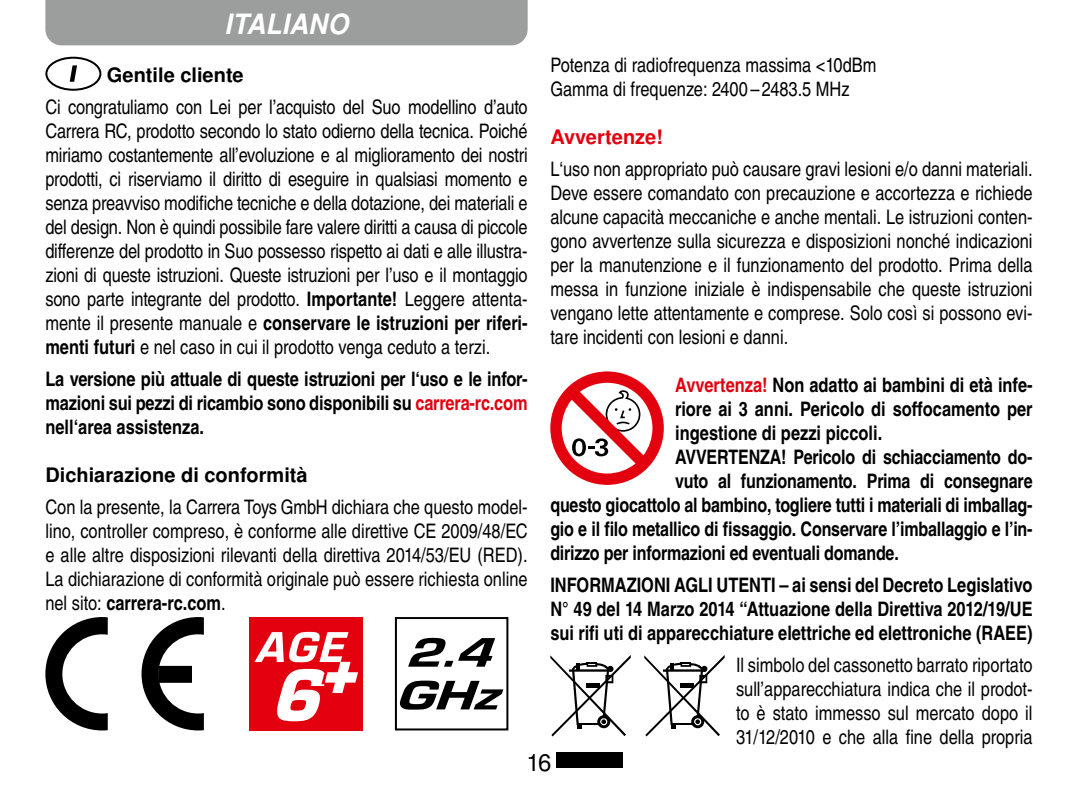
<style>
.page{position:relative;width:1078px;height:794px;background:#fff}
.page>*{position:absolute;margin:0;border:0;box-sizing:border-box;transform-origin:0 0}
.t1{font:italic 700 28px "Nimbus San LOT";letter-spacing:.005em;color:#fff;scale:.94 1}
.t2{font:24px "Nimbus San LOT";color:#000}
.t3{font:20px/24px "Nimbus San LOT Reg Con";color:#000;text-align:justify}
.t4{font:20px/24px "Nimbus San LOT Bol Con";letter-spacing:-.01em;color:#000;text-align:justify}
.t5{font:700 20px "Nimbus San LOT";color:#000}
.t6{font:700 20px "Nimbus San LOT";color:#e3000f}
.s1{color:#e3000f}
.s2{font-family:"Nimbus San LOT Bol Con"}
.s3{font-family:"Nimbus San LOT Reg Con"}
</style>
<div class="page">
<div style="left:45px;top:57px;width:56px;height:34px;border:2px solid #000;border-radius:50%"></div>
<svg style="left:70px;top:65px;width:7px;height:17px"></svg>
<svg style="left:45px;top:617px;width:63px;height:113px"></svg>
<svg style="left:141px;top:617px;width:63px;height:113px"></svg>
<div style="left:249px;top:617px;width:114px;height:113px;background:#e3000f"></div>
<svg style="left:254px;top:632px;width:104px;height:89px"></svg>
<svg style="left:394px;top:617px;width:115px;height:114px"></svg>
<svg style="left:550px;top:371px;width:113px;height:114px"></svg>
<div style="left:556px;top:752px;width:67px;height:16px;background:#000"></div>
<svg style="left:550px;top:655px;width:80px;height:81px"></svg>
<svg style="left:644px;top:655px;width:80px;height:81px"></svg>
<div style="left:45px;top:0;width:482px;height:45px;background:#9c9d9d"></div>
<h1 class="t1" style="left:224px;top:8px;width:133px">ITALIANO</h1>
<p class="t3" style="left:550px;top:53px;width:327px">Potenza di radiofrequenza massima &lt;10dBm<br>Gamma di frequenze: 2400 – 2483.5 MHz</p>
<p class="t6" style="left:550px;top:125px;width:114px">Avvertenze!</p>
<p class="t3" style="left:550px;top:157px;width:483px">L‘uso non appropriato può causare gravi lesioni e/o danni materiali.<br>Deve essere comandato con precauzione e accortezza e richiede alcune capacità meccaniche e anche mentali. Le istruzioni conten&shy;gono avvertenze sulla sicurezza e disposizioni nonché indicazioni per la manutenzione e il funzionamento del prodotto. Prima della messa in funzione iniziale è indispensabile che queste istruzioni vengano lette attentamente e comprese. Solo così si possono evi&shy;tare incidenti con lesioni e danni.</p>
<p class="t4" style="left:675px;top:374px;width:359px"><span class="s1">Avvertenza!</span> Non adatto ai bambini di età infe-</p>
<p class="t4" style="left:675px;top:398px;width:359px">riore ai 3 anni. Pericolo di soffocamento per</p>
<p class="t4" style="left:675px;top:422px;width:208px">ingestione di pezzi piccoli.</p>
<p class="t4" style="left:675px;top:446px;width:359px">AVVERTENZA! Pericolo di schiacciamento do-</p>
<p class="t4" style="left:675px;top:470px;width:359px">vuto al funzionamento. Prima di consegnare</p>
<p class="t4" style="left:550px;top:494px;width:483px">questo giocattolo al bambino, togliere tutti i materiali di imballag-</p>
<p class="t4" style="left:550px;top:518px;width:483px">gio e il filo metallico di fissaggio. Conservare l’imballaggio e l’in-</p>
<p class="t4" style="left:550px;top:542px;width:350px">dirizzo per informazioni ed eventuali domande.</p>
<p class="t4" style="left:550px;top:574px;width:483px">INFORMAZIONI AGLI UTENTI – ai sensi del Decreto Legislativo N° 49 del 14 Marzo 2014 “Attuazione della Direttiva 2012/19/UE sui rifi uti di apparecchiature elettriche ed elettroniche (RAEE)</p>
<p class="t3" style="left:735px;top:653px;width:298px">Il simbolo del cassonetto barrato riportato sull’apparecchiatura indica che il prodot&shy;to è stato immesso sul mercato dopo il 31/12/2010 e che alla fine della propria</p>
<p class="t2" style="left:526px;top:748px;width:27px">16</p>
<p class="t5" style="left:107px;top:63px;width:138px">Gentile cliente</p>
<p class="t3" style="left:45px;top:96px;width:483px">Ci congratuliamo con Lei per l’acquisto del Suo modellino d’auto Carrera RC, prodotto secondo lo stato odierno della tecnica. Poiché miriamo costantemente all’evoluzione e al miglioramento dei nostri prodotti, ci riserviamo il diritto di eseguire in qualsiasi momento e senza preavviso modifiche tecniche e della dotazione, dei materiali e del design. Non è quindi possibile fare valere diritti a causa di piccole differenze del prodotto in Suo possesso rispetto ai dati e alle illustra&shy;zioni di queste istruzioni. Queste istruzioni per l’uso e il montaggio sono parte integrante del prodotto. <span class="s2">Importante!</span> Leggere attenta-</p>
<p class="t4" style="left:45px;top:312px;width:483px"><span class="s3">mente il presente manuale e</span> conservare le istruzioni per riferi-</p>
<p class="t3" style="left:45px;top:336px;width:446px"><span class="s2">menti futuri</span> e nel caso in cui il prodotto venga ceduto a terzi.</p>
<p class="t4" style="left:45px;top:368px;width:483px">La versione più attuale di queste istruzioni per l‘uso e le infor&shy;mazioni sui pezzi di ricambio sono disponibili su <span class="s1">carrera-rc.com </span>nell‘area assistenza.</p>
<p class="t5" style="left:45px;top:463px;width:264px">Dichiarazione di conformità</p>
<p class="t3" style="left:45px;top:496px;width:483px">Con la presente, la Carrera Toys GmbH dichiara che questo model&shy;lino, controller compreso, è conforme alle direttive CE 2009/48/EC e alle altre disposizioni rilevanti della direttiva 2014/53/EU (RED).<br>La dichiarazione di conformità originale può essere richiesta online</p>
<p class="t4" style="left:45px;top:592px;width:182px"><span class="s3">nel sito:</span> carrera-rc.com<span class="s3">.</span></p>
</div>
